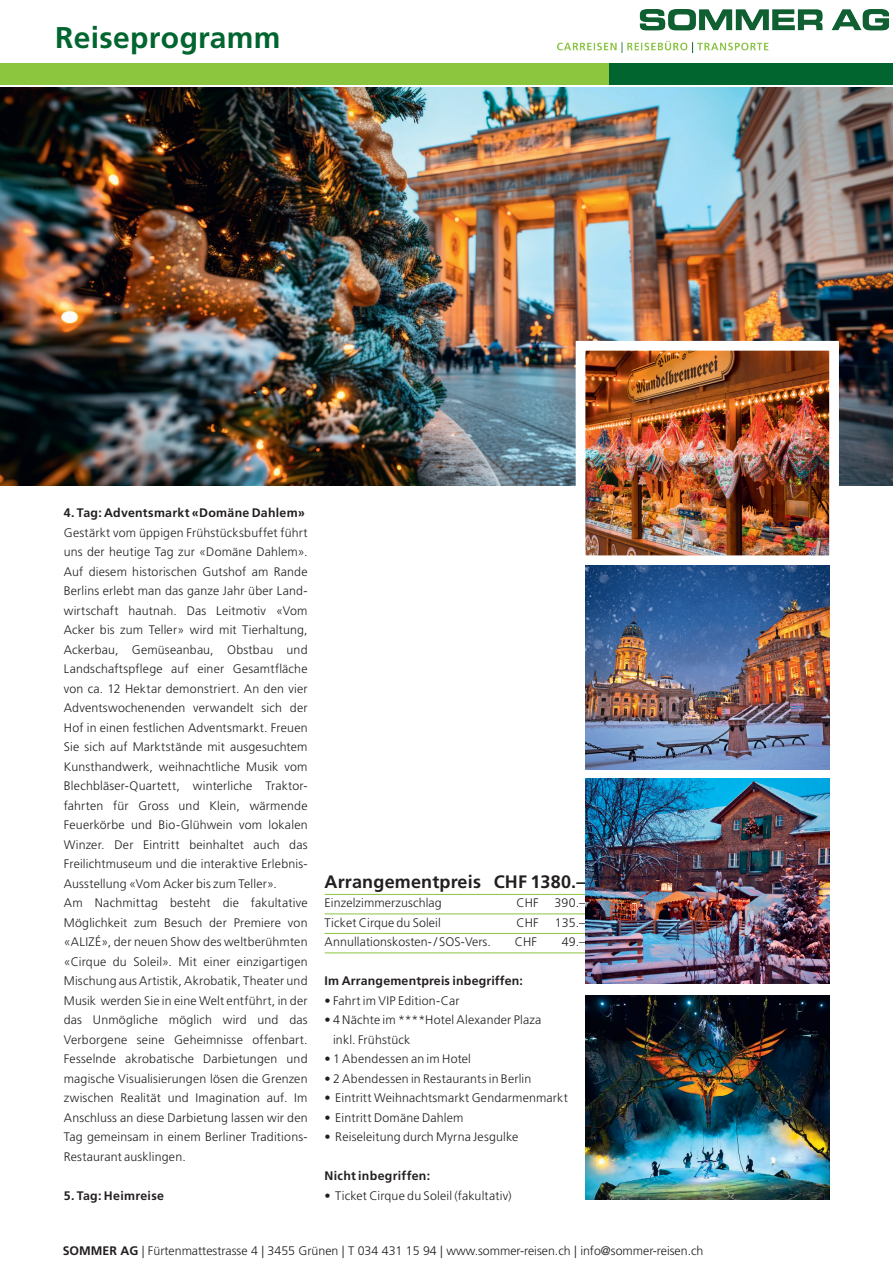
<style>
.page{position:relative;width:893px;height:1263px;background:#fff}
.page>*{position:absolute;margin:0;border:0;box-sizing:border-box;transform-origin:0 0}
.t1{font:700 30px "Frutiger LT Pro";letter-spacing:.01em;color:#00652e}
.t2{font:700 18px "Frutiger LT Pro";letter-spacing:.01em;color:#231f20}
.t3{font:300 12.3px/19.5px "Frutiger LT Pro";letter-spacing:.015em;color:#231f20}
.t4{font:700 12.3px "Frutiger LT Pro";letter-spacing:.02em;color:#231f20}
.s1{font-weight:700}
</style>
<div class="page">
<img style="left:0;top:87px;width:893px;height:398px">
<div style="left:0;top:64px;width:609px;height:21px;background:#8bc63e"></div>
<div style="left:609px;top:64px;width:284px;height:21px;background:#00652e"></div>
<img style="left:558px;top:10px;width:331px;height:42px">
<hr style="left:325px;top:894px;width:260px;height:1px;background:#8bc63e">
<hr style="left:325px;top:914px;width:260px;height:1px;background:#8bc63e">
<hr style="left:325px;top:933px;width:260px;height:1px;background:#8bc63e">
<hr style="left:325px;top:953px;width:260px;height:1px;background:#8bc63e">
<img style="left:571px;top:336px;width:273px;height:234px">
<img style="left:585px;top:779px;width:244px;height:204px">
<img style="left:585px;top:995px;width:244px;height:205px">
<img style="left:585px;top:565px;width:244px;height:205px">
<h1 class="t1" style="left:55px;top:20px;width:227px">Reiseprogramm</h1>
<p class="t4" style="left:64px;top:506px;width:243px">4. Tag: Adventsmarkt «Domäne Dahlem»</p>
<p class="t3" style="left:64px;top:523px;width:245px">Gestärkt vom üppigen Frühstücksbuffet führt uns der heutige Tag zur «Domäne Dahlem».<br>Auf diesem historischen Gutshof am Rande Berlins erlebt man das ganze Jahr über Land&shy;wirtschaft hautnah. Das Leitmotiv «Vom Acker bis zum Teller» wird mit Tierhaltung, Ackerbau, Gemüseanbau, Obstbau und Landschaftspflege auf einer Gesamtfläche von ca. 12 Hektar demonstriert. An den vier Adventswochenenden verwandelt sich der Hof in einen festlichen Adventsmarkt. Freuen Sie sich auf Marktstände mit ausgesuchtem Kunsthandwerk, weihnachtliche Musik vom Blechbläser-Quartett, winterliche Traktor&shy;fahrten für Gross und Klein, wärmende Feuerkörbe und Bio-Glühwein vom lokalen Winzer. Der Eintritt beinhaltet auch das Freilichtmuseum und die interaktive Erlebnis-Ausstellung «Vom Acker bis zum Teller».<br>Am Nachmittag besteht die fakultative Möglichkeit zum Besuch der Premiere von «ALIZÉ», der neuen Show des weltberühmten «Cirque du Soleil». Mit einer einzigartigen Mischung aus Artistik, Akrobatik, Theater und Musik werden Sie in eine Welt entführt, in der das Unmögliche möglich wird und das Verborgene seine Geheimnisse offenbart.<br>Fesselnde akrobatische Darbietungen und magische Visualisierungen lösen die Grenzen zwischen Realität und Imagination auf. Im Anschluss an diese Darbietung lassen wir den Tag gemeinsam in einem Berliner Traditions-Restaurant ausklingen.</p>
<p class="t4" style="left:64px;top:1188px;width:102px">5. Tag: Heimreise</p>
<h2 class="t2" style="left:325px;top:871px;width:262px">Arrangementpreis CHF 1380.–</h2>
<p class="t3" style="left:325px;top:893px;width:119px">Einzelzimmerzuschlag</p>
<p class="t3" style="left:516px;top:893px;width:24px">CHF</p>
<p class="t3" style="left:555px;top:893px;width:32px">390.–</p>
<p class="t3" style="left:325px;top:913px;width:118px">Ticket Cirque du Soleil</p>
<p class="t3" style="left:516px;top:913px;width:24px">CHF</p>
<p class="t3" style="left:555px;top:913px;width:32px">135.–</p>
<p class="t3" style="left:325px;top:932px;width:168px">Annullationskosten-/ SOS-Vers.</p>
<p class="t3" style="left:515px;top:932px;width:24px">CHF</p>
<p class="t3" style="left:562px;top:932px;width:25px">49.–</p>
<p class="t4" style="left:325px;top:974px;width:200px">Im Arrangementpreis inbegriffen:</p>
<p class="t3" style="left:325px;top:991px;width:136px">• Fahrt im VIP Edition-Car</p>
<p class="t3" style="left:333px;top:1010px;width:210px;text-indent:-9px">• 4 Nächte im ****Hotel Alexander Plaza inkl. Frühstück</p>
<p class="t3" style="left:325px;top:1049px;width:148px">• 1 Abendessen an im Hotel</p>
<p class="t3" style="left:325px;top:1069px;width:208px">• 2 Abendessen in Restaurants in Berlin</p>
<p class="t3" style="left:325px;top:1088px;width:245px">• Eintritt Weihnachtsmarkt Gendarmenmarkt</p>
<p class="t3" style="left:325px;top:1108px;width:140px">• Eintritt Domäne Dahlem</p>
<p class="t3" style="left:325px;top:1127px;width:195px">• Reiseleitung durch Myrna Jesgulke</p>
<p class="t4" style="left:325px;top:1169px;width:107px">Nicht inbegriffen:</p>
<p class="t3" style="left:325px;top:1186px;width:189px">• Ticket Cirque du Soleil (fakultativ)</p>
<p class="t3" style="left:63px;top:1240px;width:642px"><span class="s1">SOMMER AG</span> | Fürtenmattestrasse 4 | 3455 Grünen | T 034 431 15 94 | www.sommer-reisen.ch | info@sommer-reisen.ch</p>
</div>
